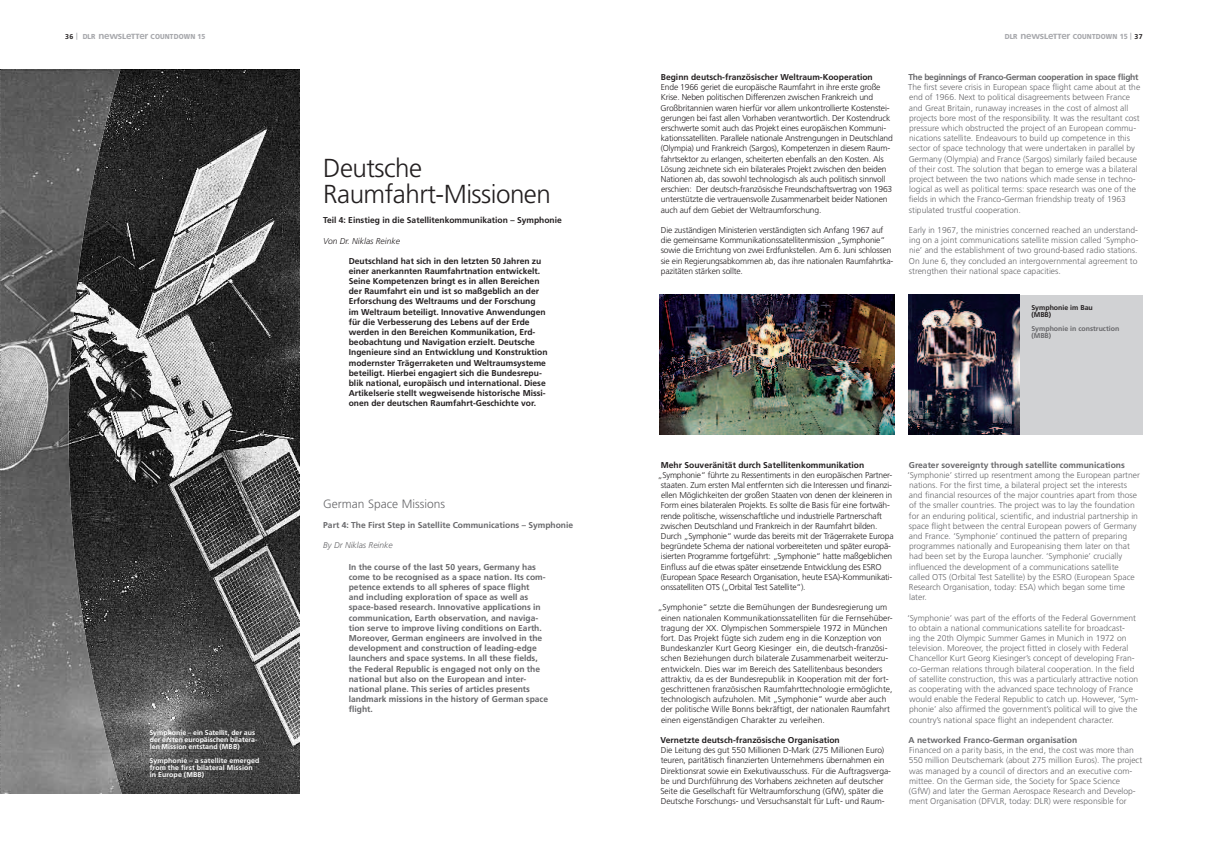
<style>
.page{position:relative;width:1208px;height:859px;background:#fff}
.page>*{position:absolute;margin:0;border:0;box-sizing:border-box;transform-origin:0 0}
.t1{font:300 26px/26px "Frutiger LT Std";letter-spacing:-.02em;color:#231f20}
.t2{font:300 12px "Frutiger LT Std";color:#67676a}
.t3{font:300 8.5px/10.2px "Frutiger LT Std";color:#67676a}
.t4{font:300 8.5px/10.2px "Frutiger LT Std";letter-spacing:-.02em;color:#231f20}
.t5{font:700 8.5px/10.2px "Frutiger LT Std";color:#231f20}
.t6{font:700 8.5px/10.2px "Frutiger LT Std";color:#67676a}
.t7{font:300 8.5px/10.2px "Frutiger LT Std";color:#231f20}
.t8{font:700 8.5px "Frutiger LT Std";letter-spacing:-.03em;color:#67676a}
.t9{font:italic 300 8.5px "Frutiger LT Std";color:#231f20}
.t10{font:italic 300 8.5px "Frutiger LT Std";color:#67676a}
.t11{font:900 7.2px "Frutiger LT Std";letter-spacing:.02em;color:#a8a9ad;scale:.89 1}
.t12{font:700 7px/7px "Frutiger LT Std";letter-spacing:.005em;color:#fff}
.t13{font:700 7px/7px "Frutiger LT Std";color:#67676a}
.t14{font:700 7px/7px "Frutiger LT Std";color:#231f20}
.s1{font-weight:700;font-size:7px;color:#231f20}
.s2{font-weight:700;font-size:7px}
.s3{font-weight:700;font-size:9.8px}
.s4{font-size:7.5px}
.s5{font-size:7.4px}
</style>
<div class="page">
<img style="left:0;top:70px;width:299px;height:724px">
<img style="left:1px;top:70px;width:121px;height:724px">
<img style="left:660px;top:295px;width:234px;height:139px">
<div style="left:908px;top:295px;width:235px;height:139px;background:#d1d2d4"></div>
<img style="left:908px;top:295px;width:112px;height:139px">
<p class="t11" style="left:65px;top:32px;width:159px"><span class="s1">36</span> <span class="s2">|</span> DLR <span class="s3">news</span><span class="s4">L</span><span class="s3">e</span><span class="s4">TT</span><span class="s3">er</span> COUNTDOWN 15</p>
<p class="t11" style="left:1005px;top:32px;width:156px">DLR <span class="s3">news</span><span class="s4">L</span><span class="s3">e</span><span class="s4">TT</span><span class="s3">er</span> COUNTDOWN <span class="s5">15</span> <span class="s2">|</span> <span class="s1">37</span></p>
<p class="t12" style="left:150px;top:729px;width:109px">Symphonie – ein Satellit, der aus der ersten europäischen bilatera&shy;len Mission entstand (MBB)</p>
<p class="t12" style="left:150px;top:757px;width:111px">Symphonie – a satellite emerged from the first bilateral Mission in Europe (MBB)</p>
<h1 class="t1" style="left:323px;top:155px;width:229px">Deutsche<br>Raumfahrt-Missionen</h1>
<p class="t5" style="left:323px;top:215px;width:240px">Teil 4: Einstieg in die Satellitenkommunikation – Symphonie</p>
<p class="t9" style="left:323px;top:236px;width:78px">Von Dr. Niklas Reinke</p>
<p class="t5" style="left:349px;top:255px;width:200px">Deutschland hat sich in den letzten 50 Jahren zu einer anerkannten Raumfahrtnation entwickelt.<br>Seine Kompetenzen bringt es in allen Bereichen der Raumfahrt ein und ist so maßgeblich an der Erforschung des Weltraums und der Forschung im Weltraum beteiligt. Innovative Anwendungen für die Verbesserung des Lebens auf der Erde werden in den Bereichen Kommunikation, Erd&shy;beobachtung und Navigation erzielt. Deutsche Ingenieure sind an Entwicklung und Konstruktion modernster Trägerraketen und Weltraumsysteme beteiligt. Hierbei engagiert sich die Bundesrepu&shy;blik national, europäisch und international. Diese Artikelserie stellt wegweisende historische Missi&shy;onen der deutschen Raumfahrt-Geschichte vor.</p>
<h2 class="t2" style="left:323px;top:497px;width:124px">German Space Missions</h2>
<p class="t6" style="left:323px;top:520px;width:251px">Part 4: The First Step in Satellite Communications – Symphonie</p>
<p class="t10" style="left:323px;top:541px;width:71px">By Dr Niklas Reinke</p>
<p class="t6" style="left:349px;top:561px;width:201px">In the course of the last 50 years, Germany has come to be recognised as a space nation. Its com&shy;petence extends to all spheres of space flight<br>and including exploration of space as well as space-based research. Innovative applications in communication, Earth observation, and naviga&shy;tion serve to improve living conditions on Earth.<br>Moreover, German engineers are involved in the development and construction of leading-edge launchers and space systems. In all these fields, the Federal Republic is engaged not only on the national but also on the European and inter&shy;national plane. This series of articles presents landmark missions in the history of German space flight.</p>
<p class="t5" style="left:661px;top:72px;width:213px">Beginn deutsch-französischer Weltraum-Kooperation</p>
<p class="t4" style="left:660px;top:82px;width:234px">Ende 1966 geriet die europäische Raumfahrt in ihre erste große Krise. Neben politischen Differenzen zwischen Frankreich und Großbritannien waren hierfür vor allem unkontrollierte Kostenstei&shy;gerungen bei fast allen Vorhaben verantwortlich. Der Kostendruck erschwerte somit auch das Projekt eines europäischen Kommuni&shy;kationssatelliten. Parallele nationale Anstrengungen in Deutschland (Olympia) und Frankreich (Sargos), Kompetenzen in diesem Raum&shy;fahrtsektor zu erlangen, scheiterten ebenfalls an den Kosten. Als Lösung zeichnete sich ein bilaterales Projekt zwischen den beiden Nationen ab, das sowohl technologisch als auch politisch sinnvoll erschien: Der deutsch-französische Freundschaftsvertrag von 1963 unterstützte die vertrauensvolle Zusammenarbeit beider Nationen auch auf dem Gebiet der Weltraumforschung.</p>
<p class="t4" style="left:661px;top:225px;width:234px">Die zuständigen Ministerien verständigten sich Anfang 1967 auf die gemeinsame Kommunikationssatellitenmission „Symphonie“ sowie die Errichtung von zwei Erdfunkstellen. Am 6. Juni schlossen sie ein Regierungsabkommen ab, das ihre nationalen Raumfahrtka&shy;pazitäten stärken sollte.</p>
<p class="t8" style="left:908px;top:72px;width:232px">The beginnings of Franco-German cooperation in space flight</p>
<p class="t3" style="left:908px;top:82px;width:234px">The first severe crisis in European space flight came about at the end of 1966. Next to political disagreements between France and Great Britain, runaway increases in the cost of almost all projects bore most of the responsibility. It was the resultant cost pressure which obstructed the project of an European commu&shy;nications satellite. Endeavours to build up competence in this sector of space technology that were undertaken in parallel by Germany (Olympia) and France (Sargos) similarly failed because of their cost. The solution that began to emerge was a bilateral project between the two nations which made sense in techno&shy;logical as well as political terms: space research was one of the fields in which the Franco-German friendship treaty of 1963 stipulated trustful cooperation.</p>
<p class="t3" style="left:909px;top:225px;width:231px;text-align:justify">Early in 1967, the ministries concerned reached an understand&shy;ing on a joint communications satellite mission called ‘Sympho&shy;nie’ and the establishment of two ground-based radio stations.<br>On June 6, they concluded an intergovernmental agreement to strengthen their national space capacities.</p>
<p class="t14" style="left:1031px;top:304px;width:63px">Symphonie im Bau (MBB)</p>
<p class="t13" style="left:1031px;top:325px;width:89px">Symphonie in construction (MBB)</p>
<p class="t5" style="left:661px;top:459px;width:205px">Mehr Souveränität durch Satellitenkommunikation</p>
<p class="t4" style="left:660px;top:470px;width:235px;text-indent:-3px">„Symphonie“ führte zu Ressentiments in den europäischen Partner&shy;staaten. Zum ersten Mal entfernten sich die Interessen und finanzi&shy;ellen Möglichkeiten der großen Staaten von denen der kleineren in Form eines bilateralen Projekts. Es sollte die Basis für eine fortwäh&shy;rende politische, wissenschaftliche und industrielle Partnerschaft zwischen Deutschland und Frankreich in der Raumfahrt bilden.<br>Durch „Symphonie“ wurde das bereits mit der Trägerrakete Europa begründete Schema der national vorbereiteten und später europä&shy;isierten Programme fortgeführt: „Symphonie“ hatte maßgeblichen Einfluss auf die etwas später einsetzende Entwicklung des ESRO (European Space Research Organisation, heute ESA)-Kommunikati&shy;onssatelliten OTS („Orbital Test Satellite“).</p>
<p class="t7" style="left:660px;top:602px;width:233px;text-indent:-3px">„Symphonie“ setzte die Bemühungen der Bundesregierung um einen nationalen Kommunikationssatelliten für die Fernsehüber&shy;tragung der XX. Olympischen Sommerspiele 1972 in München fort. Das Projekt fügte sich zudem eng in die Konzeption von Bundeskanzler Kurt Georg Kiesinger ein, die deutsch-französi&shy;schen Beziehungen durch bilaterale Zusammenarbeit weiterzu&shy;entwickeln. Dies war im Bereich des Satellitenbaus besonders attraktiv, da es der Bundesrepublik in Kooperation mit der fort&shy;geschrittenen französischen Raumfahrttechnologie ermöglichte, technologisch aufzuholen. Mit „Symphonie“ wurde aber auch der politische Wille Bonns bekräftigt, der nationalen Raumfahrt einen eigenständigen Charakter zu verleihen.</p>
<p class="t5" style="left:660px;top:735px;width:181px">Vernetzte deutsch-französische Organisation</p>
<p class="t4" style="left:660px;top:745px;width:232px">Die Leitung des gut 550 Millionen D-Mark (275 Millionen Euro) teuren, paritätisch finanzierten Unternehmens übernahmen ein Direktionsrat sowie ein Exekutivausschuss. Für die Auftragsverga&shy;be und Durchführung des Vorhabens zeichneten auf deutscher Seite die Gesellschaft für Weltraumforschung (GfW), später die Deutsche Forschungs- und Versuchsanstalt für Luft- und Raum-</p>
<p class="t6" style="left:909px;top:459px;width:217px">Greater sovereignty through satellite communications</p>
<p class="t3" style="left:907px;top:470px;width:234px">‘Symphonie’ stirred up resentment among the European partner nations. For the first time, a bilateral project set the interests and financial resources of the major countries apart from those of the smaller countries. The project was to lay the foundation for an enduring political, scientific, and industrial partnership in space flight between the central European powers of Germany and France. ‘Symphonie’ continued the pattern of preparing programmes nationally and Europeanising them later on that had been set by the Europa launcher. ‘Symphonie’ crucially influenced the development of a communications satellite called OTS (Orbital Test Satellite) by the ESRO (European Space Research Organisation, today: ESA) which began some time later.</p>
<p class="t3" style="left:907px;top:613px;width:232px">‘Symphonie’ was part of the efforts of the Federal Government to obtain a national communications satellite for broadcast-<br>ing the 20th Olympic Summer Games in Munich in 1972 on television. Moreover, the project fitted in closely with Federal Chancellor Kurt Georg Kiesinger’s concept of developing Fran&shy;co-German relations through bilateral cooperation. In the field of satellite construction, this was a particularly attractive notion as cooperating with the advanced space technology of France would enable the Federal Republic to catch up. However, ‘Sym&shy;phonie’ also affirmed the government’s political will to give the country’s national space flight an independent character.</p>
<p class="t6" style="left:908px;top:735px;width:170px">A networked Franco-German organisation</p>
<p class="t3" style="left:908px;top:745px;width:235px">Financed on a parity basis, in the end, the cost was more than 550 million Deutschemark (about 275 million Euros). The project was managed by a council of directors and an executive com&shy;mittee. On the German side, the Society for Space Science (GfW) and later the German Aerospace Research and Develop&shy;ment Organisation (DFVLR, today: DLR) were responsible for</p>
</div>
